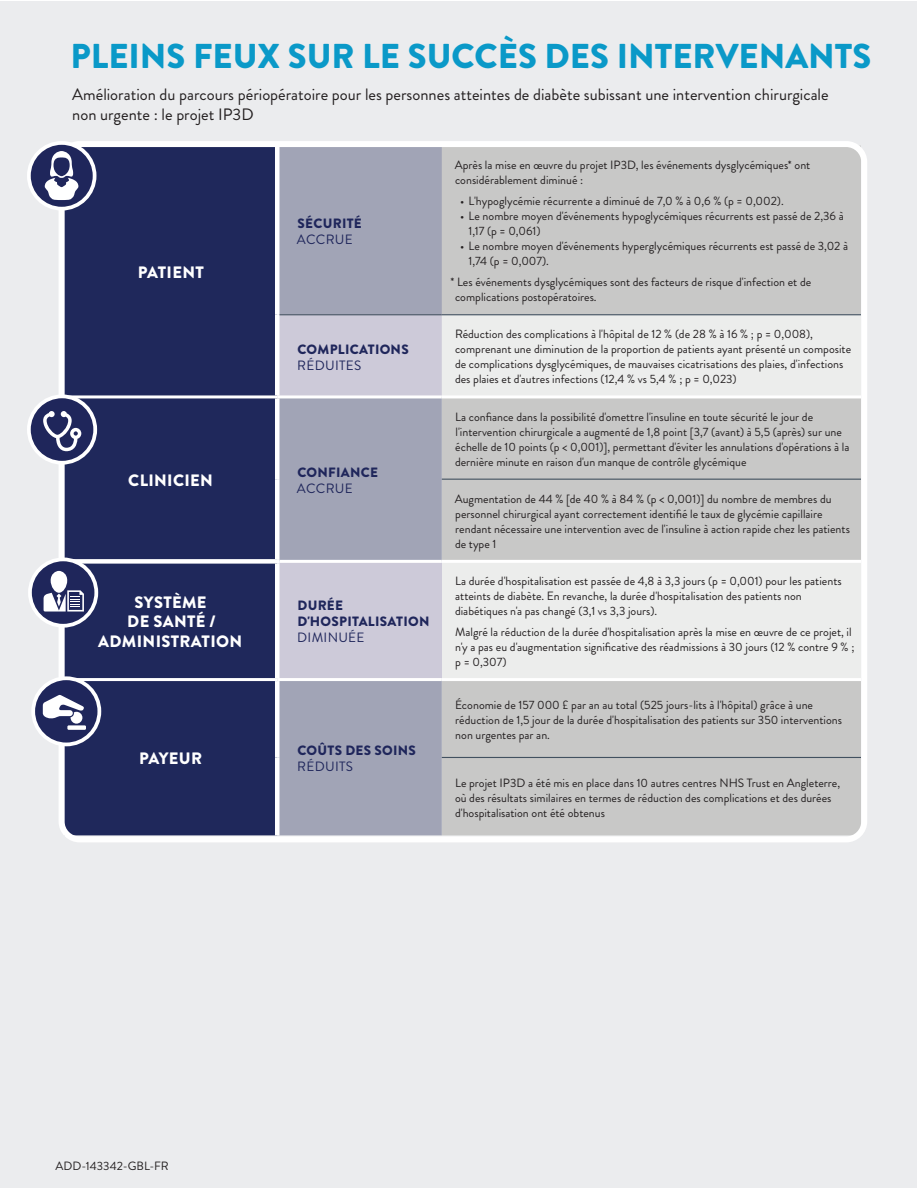
<style>
.page{position:relative;width:918px;height:1188px;background:#fff}
.page>*{position:absolute;margin:0;border:0;box-sizing:border-box;transform-origin:0 0}
.t1{font:900 34.5px "Brandon Grotesque";color:#0a99c8}
.t2{font:16.5px/19.8px "Brandon Grotesque";color:#231f20}
.t3{font:900 16.5px/19.8px "Brandon Grotesque";letter-spacing:.02em;color:#fff;text-align:center}
.t4{font:900 13.5px/16.2px "Brandon Grotesque";letter-spacing:.02em;color:#1f265b}
.t5{font:13.5px "Brandon Grotesque";letter-spacing:.02em;color:#1f265b}
.t6{font:12px/15px "Brandon Grotesque";color:#231f20}
</style>
<div class="page">
<div style="left:1px;top:1px;width:916px;height:1186px;background:#ebecee"></div>
<div style="left:66px;top:148px;width:209px;height:687px;background:#1f285b"></div>
<div style="left:277px;top:146px;width:165px;height:169px;background:#a1a4b6"></div>
<div style="left:442px;top:148px;width:418px;height:687px;background:#c8c8c7"></div>
<div style="left:277px;top:315px;width:165px;height:82px;background:#cdcad9"></div>
<svg style="left:442px;top:315px;width:418px;height:363px"></svg>
<div style="left:279px;top:398px;width:163px;height:437px;background:#a1a4b6"></div>
<div style="left:277px;top:561px;width:165px;height:119px;background:#cdcad9"></div>
<hr style="left:275px;top:146px;width:4px;height:169px;background:#fff">
<hr style="left:275px;top:315px;width:4px;height:80px;background:#fff">
<div style="left:64px;top:559px;width:215px;height:5px;background:#fff"></div>
<hr style="left:275px;top:398px;width:4px;height:81px;background:#fff">
<hr style="left:275px;top:479px;width:4px;height:80px;background:#fff">
<hr style="left:275px;top:564px;width:4px;height:114px;background:#fff">
<hr style="left:275px;top:681px;width:4px;height:76px;background:#fff">
<hr style="left:275px;top:757px;width:4px;height:78px;background:#fff">
<hr style="left:277px;top:395px;width:165px;height:3px;background:#fff">
<hr style="left:442px;top:395px;width:419px;height:3px;background:#fff">
<hr style="left:442px;top:678px;width:419px;height:3px;background:#fff">
<hr style="left:277px;top:678px;width:165px;height:3px;background:#fff">
<hr style="left:64px;top:395px;width:213px;height:3px;background:#fff">
<hr style="left:64px;top:678px;width:213px;height:3px;background:#fff">
<hr style="left:442px;top:479px;width:419px;height:1px;background:#425160">
<hr style="left:279px;top:314px;width:163px;height:1px;background:#425160">
<hr style="left:442px;top:314px;width:419px;height:1px;background:#425160">
<hr style="left:442px;top:757px;width:419px;height:1px;background:#425160">
<hr style="left:279px;top:560px;width:163px;height:3px;background:#fff">
<hr style="left:442px;top:560px;width:419px;height:3px;background:#fff">
<div style="left:59px;top:141px;width:808px;height:701px;border:6px solid #fff;border-radius:18px"></div>
<svg style="left:29px;top:143px;width:66px;height:66px;background:#3f4572"></svg>
<div style="left:27px;top:141px;width:69px;height:70px;border:4px solid #fff;border-radius:50%"></div>
<svg style="left:45px;top:151px;width:33px;height:49px;background:#878aa7"></svg>
<svg style="left:29px;top:396px;width:66px;height:67px;background:#3c4370"></svg>
<div style="left:27px;top:394px;width:70px;height:71px;border:4px solid #fff;border-radius:50%"></div>
<svg style="left:43px;top:411px;width:38px;height:40px;background:#61668b"></svg>
<svg style="left:30px;top:559px;width:66px;height:67px;background:#3e4472"></svg>
<div style="left:28px;top:558px;width:70px;height:70px;border:4px solid #fff;border-radius:50%"></div>
<svg style="left:44px;top:571px;width:40px;height:41px;background:#8488a5"></svg>
<div style="left:33px;top:678px;width:66px;height:66px;background:#1f265b;border-radius:50%"></div>
<div style="left:31px;top:676px;width:70px;height:70px;border:4px solid #fff;border-radius:50%"></div>
<svg style="left:43px;top:695px;width:41px;height:29px"></svg>
<div style="left:67px;top:725px;width:19px;height:5px;background:#fff"></div>
<h1 class="t1" style="left:70px;top:32px;width:802px">PLEINS FEUX SUR LE SUCCÈS DES INTERVENANTS</h1>
<h2 class="t2" style="left:72px;top:85px;width:758px">Amélioration du parcours périopératoire pour les personnes atteintes de diabète subissant une intervention chirurgicale non urgente : le projet IP3D</h2>
<h2 class="t3" style="left:138px;top:263px;width:68px">PATIENT</h2>
<h2 class="t3" style="left:128px;top:471px;width:86px">CLINICIEN</h2>
<p class="t4" style="left:298px;top:215px;width:66px">SÉCURITÉ</p>
<p class="t5" style="left:297px;top:230px;width:57px">ACCRUE</p>
<p class="t4" style="left:297px;top:341px;width:113px">COMPLICATIONS</p>
<p class="t5" style="left:297px;top:356px;width:66px">RÉDUITES</p>
<p class="t4" style="left:297px;top:464px;width:82px">CONFIANCE</p>
<p class="t5" style="left:297px;top:479px;width:57px">ACCRUE</p>
<h2 class="t3" style="left:98px;top:592px;width:145px">SYSTÈME<br>DE SANTÉ /<br>ADMINISTRATION</h2>
<p class="t4" style="left:297px;top:597px;width:134px">DURÉE<br>D'HOSPITALISATION</p>
<p class="t5" style="left:297px;top:628px;width:69px">DIMINUÉE</p>
<h2 class="t3" style="left:139px;top:749px;width:65px">PAYEUR</h2>
<p class="t4" style="left:297px;top:743px;width:120px">COÛTS DES SOINS</p>
<p class="t5" style="left:297px;top:757px;width:57px">RÉDUITS</p>
<p class="t6" style="left:455px;top:158px;width:357px">Après la mise en œuvre du projet IP3D, les événements dysglycémiques* ont considérablement diminué :</p>
<p class="t6" style="left:460px;top:194px;width:325px">• L'hypoglycémie récurrente a diminué de 7,0 % à 0,6 % (p = 0,002).</p>
<p class="t6" style="left:468px;top:209px;width:377px;text-indent:-8px">• Le nombre moyen d'événements hypoglycémiques récurrents est passé de 2,36 à<br>1,17 (p = 0,061)</p>
<p class="t6" style="left:468px;top:239px;width:381px;text-indent:-8px">• Le nombre moyen d'événements hyperglycémiques récurrents est passé de 3,02 à<br>1,74 (p = 0,007).</p>
<p class="t6" style="left:455px;top:275px;width:358px;text-indent:-5px">* Les événements dysglycémiques sont des facteurs de risque d'infection et de complications postopératoires.</p>
<p class="t6" style="left:455px;top:327px;width:398px">Réduction des complications à l'hôpital de 12 % (de 28 % à 16 % ; p = 0,008), comprenant une diminution de la proportion de patients ayant présenté un composite de complications dysglycémiques, de mauvaises cicatrisations des plaies, d'infections des plaies et d'autres infections (12,4 % vs 5,4 % ; p = 0,023)</p>
<p class="t6" style="left:455px;top:409px;width:396px">La confiance dans la possibilité d'omettre l'insuline en toute sécurité le jour de l'intervention chirurgicale a augmenté de 1,8 point [3,7 (avant) à 5,5 (après) sur une échelle de 10 points (p &lt; 0,001)], permettant d'éviter les annulations d'opérations à la dernière minute en raison d'un manque de contrôle glycémique</p>
<p class="t6" style="left:455px;top:491px;width:397px">Augmentation de 44 % [de 40 % à 84 % (p &lt; 0,001)] du nombre de membres du personnel chirurgical ayant correctement identifié le taux de glycémie capillaire rendant nécessaire une intervention avec de l'insuline à action rapide chez les patients de type 1</p>
<p class="t6" style="left:455px;top:574px;width:388px">La durée d'hospitalisation est passée de 4,8 à 3,3 jours (p = 0,001) pour les patients atteints de diabète. En revanche, la durée d'hospitalisation des patients non diabétiques n'a pas changé (3,1 vs 3,3 jours).</p>
<p class="t6" style="left:455px;top:625px;width:401px">Malgré la réduction de la durée d'hospitalisation après la mise en œuvre de ce projet, il n'y a pas eu d'augmentation significative des réadmissions à 30 jours (12 % contre 9 % ; p = 0,307)</p>
<p class="t6" style="left:455px;top:697px;width:388px">Économie de 157 000 £ par an au total (525 jours-lits à l'hôpital) grâce à une réduction de 1,5 jour de la durée d'hospitalisation des patients sur 350 interventions non urgentes par an.</p>
<p class="t6" style="left:455px;top:775px;width:387px">Le projet IP3D a été mis en place dans 10 autres centres NHS Trust en Angleterre, où des résultats similaires en termes de réduction des complications et des durées d'hospitalisation ont été obtenus</p>
<p class="t6" style="left:56px;top:1158px;width:115px">ADD-143342-GBL-FR</p>
</div>
